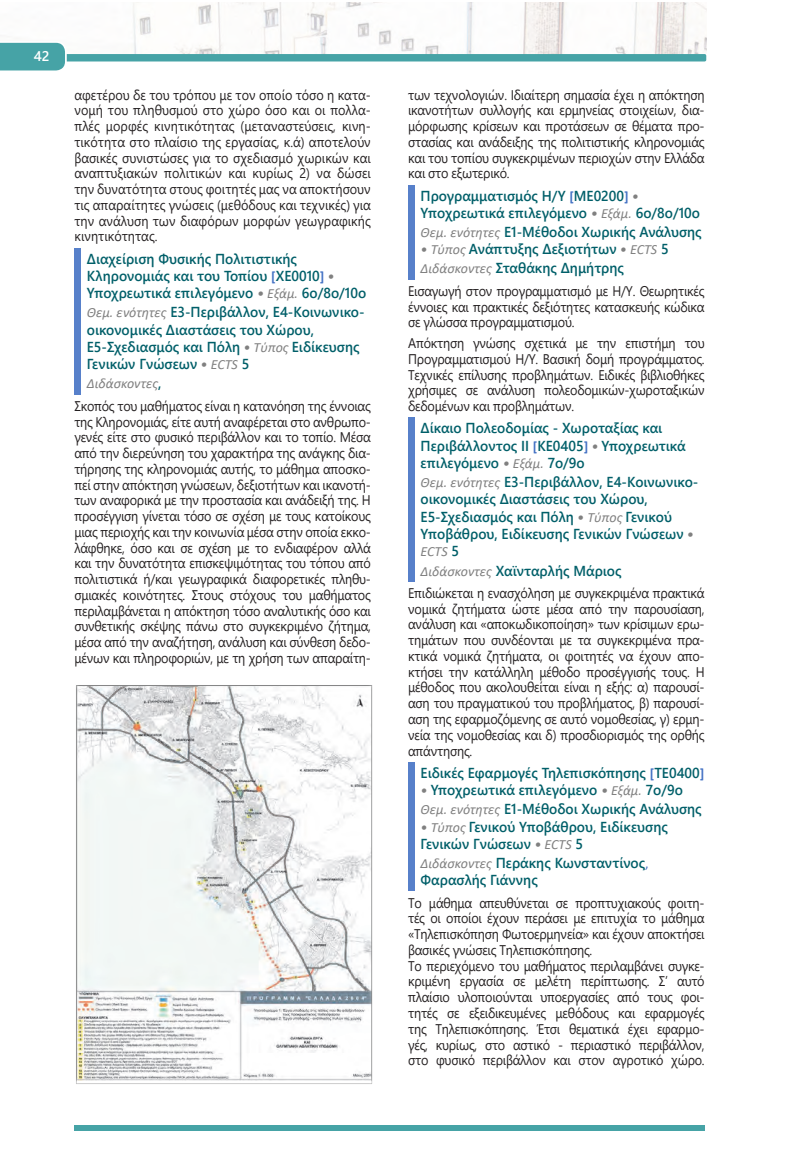
<style>
.page{position:relative;width:794px;height:1166px;background:#fff}
.page>*{position:absolute;margin:0;border:0;box-sizing:border-box;transform-origin:0 0}
.t1{font:600 14.35px/17.3px "Segoe UI";color:#005f69;scale:.95 1}
.t2{font:14px/15.8px "Segoe UI";letter-spacing:-.02em;color:#231f20;text-align:justify;scale:.9 1}
.t3{font:italic 14px "Calibri";color:#808080}
.t4{font:600 14px "Segoe UI";color:#fff}
.s1{font-family:"Calibri";font-weight:700;font-size:14px;color:#4472c4}
.s2{font-family:"Calibri";font-weight:400;font-style:italic;font-size:14px;color:#808080}
.s3{font-family:"Segoe UI";font-weight:600;font-style:normal;font-size:14.35px;color:#005f69}
.s4{font-family:"Calibri";font-weight:400;font-size:14px;color:#4472c4}
</style>
<div class="page">
<img style="left:133px;top:3px;width:573px;height:38px">
<svg style="left:0;top:41px;width:706px;height:30px"></svg>
<div style="left:74px;top:1126px;width:630px;height:5px;background:#46a3a6"></div>
<div style="left:74px;top:248px;width:7px;height:56px;background:#5780ca"></div>
<div style="left:74px;top:302px;width:7px;height:73px;background:#5780ca"></div>
<div style="left:74px;top:373px;width:7px;height:21px;background:#5780ca"></div>
<div style="left:408px;top:185px;width:6px;height:39px;background:#5780ca"></div>
<div style="left:408px;top:221px;width:6px;height:39px;background:#5780ca"></div>
<div style="left:408px;top:258px;width:6px;height:21px;background:#5780ca"></div>
<div style="left:408px;top:418px;width:6px;height:56px;background:#5780ca"></div>
<div style="left:408px;top:472px;width:6px;height:90px;background:#5780ca"></div>
<div style="left:408px;top:560px;width:6px;height:21px;background:#5780ca"></div>
<div style="left:408px;top:762px;width:6px;height:39px;background:#5780ca"></div>
<div style="left:408px;top:799px;width:6px;height:56px;background:#5780ca"></div>
<div style="left:408px;top:852px;width:6px;height:39px;background:#5780ca"></div>
<div style="left:76px;top:684px;width:296px;height:400px;background:#fff;opacity:.75"></div>
<p class="t4" style="left:34px;top:43px;width:18px">42</p>
<p class="t2" style="left:74px;top:85px;width:331px">αφετέρου δε του τρόπου με τον οποίο τόσο η κατα&shy;νομή του πληθυσμού στο χώρο όσο και οι πολλα&shy;πλές μορφές κινητικότητας (μεταναστεύσεις, κινη&shy;τικότητα στο πλαίσιο της εργασίας, κ.ά) αποτελούν βασικές συνιστώσες για το σχεδιασμό χωρικών και αναπτυξιακών πολιτικών και κυρίως 2) να δώσει την δυνατότητα στους φοιτητές μας να αποκτήσουν τις απαραίτητες γνώσεις (μεθόδους και τεχνικές) για την ανάλυση των διαφόρων μορφών γεωγραφικής κινητικότητας.</p>
<p class="t1" style="left:87px;top:249px;width:296px">Διαχείριση Φυσικής Πολιτιστικής<br>Κληρονομιάς και του Τοπίου <span class="s1">[</span>ΧΕ0010<span class="s1">]</span> <span class="s2">•<br></span>Υποχρεωτικά επιλεγόμενο <span class="s2">• Εξάμ.</span> 6ο/8ο/10ο</p>
<p class="t1" style="left:87px;top:302px;width:294px"><span class="s2">Θεμ. ενότητες</span> Ε3-Περιβάλλον, Ε4-Κοινωνικο&shy;οικονομικές Διαστάσεις του Χώρου, Ε5-Σχεδιασμός και Πόλη <span class="s2">• Tύπος</span> Ειδίκευσης Γενικών Γνώσεων <span class="s2">• ECTS</span> 5</p>
<p class="t3" style="left:87px;top:374px;width:76px">Διδάσκοντες<span class="s3">,</span></p>
<p class="t2" style="left:74px;top:397px;width:331px">Σκοπός του μαθήματος είναι η κατανόηση της έννοιας της Κληρονομιάς, είτε αυτή αναφέρεται στο ανθρωπο&shy;γενές είτε στο φυσικό περιβάλλον και το τοπίο. Μέσα από την διερεύνηση του χαρακτήρα της ανάγκης δια&shy;τήρησης της κληρονομιάς αυτής, το μάθημα αποσκο&shy;πεί στην απόκτηση γνώσεων, δεξιοτήτων και ικανοτή&shy;των αναφορικά με την προστασία και ανάδειξή της. Η προσέγγιση γίνεται τόσο σε σχέση με τους κατοίκους μιας περιοχής και την κοινωνία μέσα στην οποία εκκο&shy;λάφθηκε, όσο και σε σχέση με το ενδιαφέρον αλλά και την δυνατότητα επισκεψιμότητας του τόπου από πολιτιστικά ή/και γεωγραφικά διαφορετικές πληθυ&shy;σμιακές κοινότητες. Στους στόχους του μαθήματος περιλαμβάνεται η απόκτηση τόσο αναλυτικής όσο και συνθετικής σκέψης πάνω στο συγκεκριμένο ζήτημα, μέσα από την αναζήτηση, ανάλυση και σύνθεση δεδο&shy;μένων και πληροφοριών, με τη χρήση των απαραίτη-</p>
<p class="t2" style="left:408px;top:85px;width:331px">των τεχνολογιών. Ιδιαίτερη σημασία έχει η απόκτηση ικανοτήτων συλλογής και ερμηνείας στοιχείων, δια&shy;μόρφωσης κρίσεων και προτάσεων σε θέματα προ&shy;στασίας και ανάδειξης της πολιτιστικής κληρονομιάς και του τοπίου συγκεκριμένων περιοχών στην Ελλάδα και στο εξωτερικό.</p>
<p class="t1" style="left:420px;top:186px;width:296px">Προγραμματισμός Η/Υ <span class="s1">[</span>ΜΕ0200<span class="s1">]</span> <span class="s2">•<br></span>Υποχρεωτικά επιλεγόμενο <span class="s2">• Εξάμ.</span> 6ο/8ο/10ο</p>
<p class="t1" style="left:420px;top:222px;width:297px"><span class="s2">Θεμ. ενότητες</span> Ε1-Μέθοδοι Χωρικής Ανάλυσης</p>
<p class="t1" style="left:420px;top:238px;width:263px;line-height:19.1px"><span class="s2">• Tύπος</span> Ανάπτυξης Δεξιοτήτων <span class="s2">• ECTS</span> 5<br><span class="s2">Διδάσκοντες</span> Σταθάκης Δημήτρης</p>
<p class="t2" style="left:408px;top:282px;width:331px">Εισαγωγή στον προγραμματισμό με Η/Υ. Θεωρητικές έννοιες και πρακτικές δεξιότητες κατασκευής κώδικα σε γλώσσα προγραμματισμού.</p>
<p class="t2" style="left:408px;top:334px;width:331px">Απόκτηση γνώσης σχετικά με την επιστήμη του Προγραμματισμού Η/Υ. Βασική δομή προγράμματος.<br>Τεχνικές επίλυσης προβλημάτων. Ειδικές βιβλιοθήκες χρήσιμες σε ανάλυση πολεοδομικών-χωροταξικών δεδομένων και προβλημάτων.</p>
<p class="t1" style="left:420px;top:418px;width:281px">Δίκαιο Πολεοδομίας - Χωροταξίας και<br>Περιβάλλοντος ΙΙ <span class="s1">[</span>ΚΕ0405<span class="s1">]</span> <span class="s2">•</span> Υποχρεωτικά επιλεγόμενο <span class="s2">• Εξάμ.</span> 7ο/9ο</p>
<p class="t1" style="left:420px;top:472px;width:294px"><span class="s2">Θεμ. ενότητες</span> Ε3-Περιβάλλον, Ε4-Κοινωνικο&shy;οικονομικές Διαστάσεις του Χώρου, Ε5-Σχεδιασμός και Πόλη <span class="s2">• Tύπος</span> Γενικού Υποβάθρου, Ειδίκευσης Γενικών Γνώσεων <span class="s2">•</span></p>
<p class="t3" style="left:420px;top:542px;width:40px">ECTS <span class="s3">5</span></p>
<p class="t1" style="left:420px;top:560px;width:213px"><span class="s2">Διδάσκοντες</span> Χαϊνταρλής Μάριος</p>
<p class="t2" style="left:408px;top:584px;width:331px">Επιδιώκεται η ενασχόληση με συγκεκριμένα πρακτικά νομικά ζητήματα ώστε μέσα από την παρουσίαση, ανάλυση και «αποκωδικοποίηση» των κρίσιμων ερω&shy;τημάτων που συνδέονται με τα συγκεκριμένα πρα&shy;κτικά νομικά ζητήματα, οι φοιτητές να έχουν απο&shy;κτήσει την κατάλληλη μέθοδο προσέγγισής τους. Η μέθοδος που ακολουθείται είναι η εξής: α) παρουσί&shy;αση του πραγματικού του προβλήματος, β) παρουσί&shy;αση της εφαρμοζόμενης σε αυτό νομοθεσίας, γ) ερμη&shy;νεία της νομοθεσίας και δ) προσδιορισμός της ορθής απάντησης.</p>
<p class="t1" style="left:420px;top:763px;width:300px">Ειδικές Εφαρμογές Τηλεπισκόπησης <span class="s1">[</span>ΤΕ0400<span class="s1">]</span></p>
<p class="t1" style="left:420px;top:779px;width:297px;line-height:19.1px"><span class="s2">•</span> Υποχρεωτικά επιλεγόμενο <span class="s2">• Εξάμ.</span> 7ο/9ο<br><span class="s2">Θεμ. ενότητες</span> Ε1-Μέθοδοι Χωρικής Ανάλυσης</p>
<p class="t1" style="left:420px;top:816px;width:262px"><span class="s2">• Tύπος</span> Γενικού Υποβάθρου, Ειδίκευσης<br>Γενικών Γνώσεων <span class="s2">• ECTS</span> 5</p>
<p class="t1" style="left:420px;top:853px;width:242px"><span class="s2">Διδάσκοντες</span> Περάκης Κωνσταντίνος<span class="s4">,<br></span>Φαρασλής Γιάννης</p>
<p class="t2" style="left:408px;top:893px;width:331px;text-align:left">Το μάθημα απευθύνεται σε προπτυχιακούς φοιτη&shy;τές οι οποίοι έχουν περάσει με επιτυχία το μάθημα «Τηλεπισκόπηση Φωτοερμηνεία» και έχουν αποκτήσει βασικές γνώσεις Τηλεπισκόπησης.<br>Το περιεχόμενο του μαθήματος περιλαμβάνει συγκε&shy;κριμένη εργασία σε μελέτη περίπτωσης. Σ’ αυτό πλαίσιο υλοποιούνται υποεργασίες από τους φοι&shy;τητές σε εξειδικευμένες μεθόδους και εφαρμογές της Τηλεπισκόπησης. Έτσι θεματικά έχει εφαρμο&shy;γές, κυρίως, στο αστικό - περιαστικό περιβάλλον, στο φυσικό περιβάλλον και στον αγροτικό χώρο.</p>
</div>
